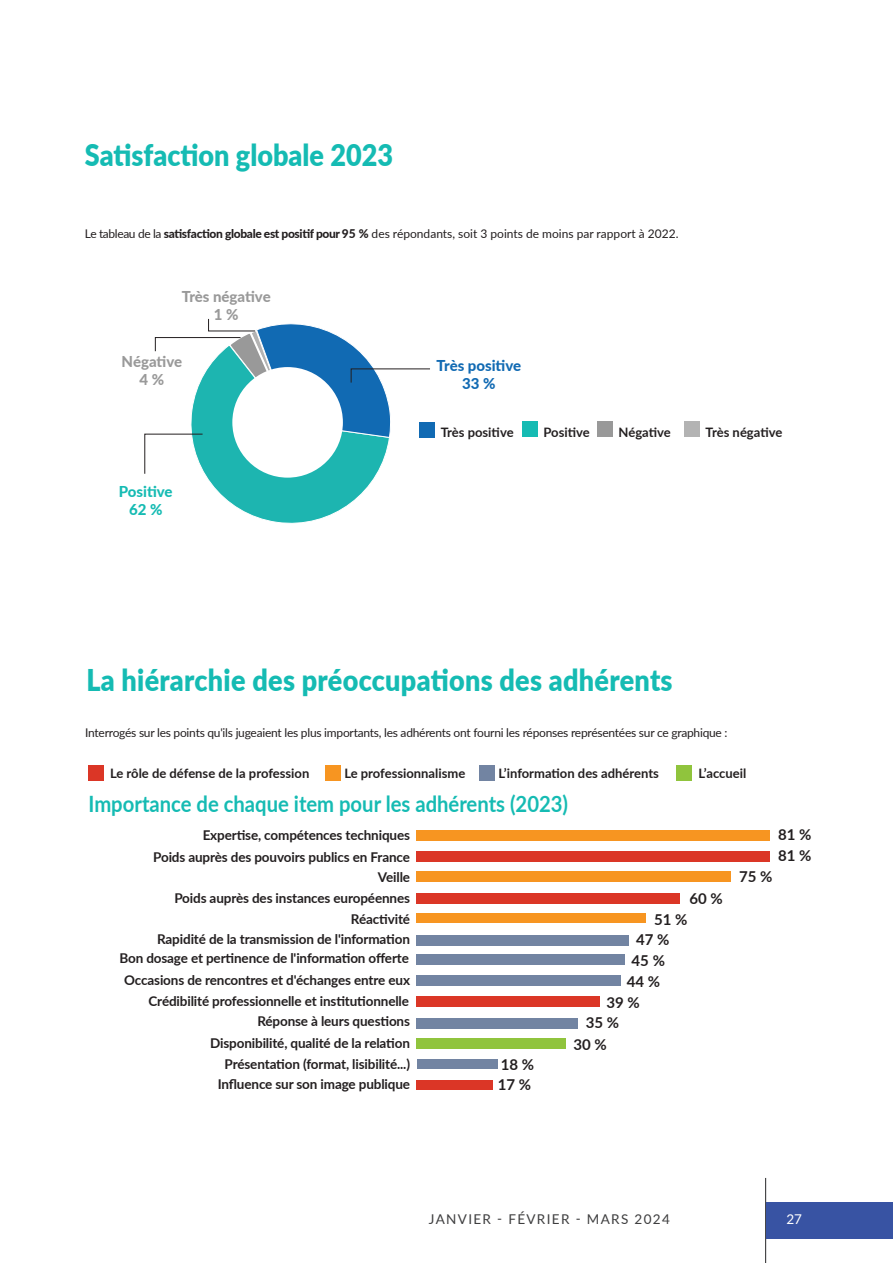
<style>
.page{position:relative;width:893px;height:1263px;background:#fff}
.page>*{position:absolute;margin:0;border:0;box-sizing:border-box;transform-origin:0 0}
.t1{font:900 30px "Lato";letter-spacing:.01em;color:#15bbb3;scale:.9 1}
.t2{font:700 22.5px "Lato";color:#15bbb3;scale:.9 1}
.t3{font:700 15px "Lato";color:#231f20}
.t4{font:800 15px/18px "Lato";letter-spacing:-.005em;color:#999;text-align:center}
.t5{font:800 15px/18px "Lato";color:#116ab3;text-align:center}
.t6{font:800 15px/18px "Lato";color:#15bbb3;text-align:center}
.t7{font:700 13.5px "Lato";letter-spacing:-.01em;color:#231f20}
.t8{font:13.5px "Lato";letter-spacing:.1em;color:#3e3e3f}
.t9{font:13.5px "Lato";color:#fff}
.t10{font:700 13.05px "Lato";color:#231f20}
.t11{font:12px "Lato";letter-spacing:-.02em;color:#231f20}
.t12{font:12px "Lato";color:#231f20}
.s1{font-weight:800}
</style>
<div class="page">
<hr style="left:765px;top:1178px;width:1px;height:85px;background:#3e3e3f">
<div style="left:766px;top:1202px;width:127px;height:36px;background:#3853a3"></div>
<div style="left:684px;top:422px;width:15px;height:15px;background:#b3b3b3"></div>
<div style="left:419px;top:422px;width:15px;height:15px;background:#116ab3"></div>
<div style="left:522px;top:422px;width:16px;height:15px;background:#15bbb3"></div>
<div style="left:597px;top:421px;width:16px;height:16px;background:#999"></div>
<div style="left:88px;top:765px;width:16px;height:16px;background:#db3626"></div>
<div style="left:480px;top:765px;width:15px;height:16px;background:#7284a2"></div>
<div style="left:325px;top:765px;width:16px;height:16px;background:#f79521"></div>
<div style="left:676px;top:765px;width:16px;height:16px;background:#90c43d"></div>
<div style="left:417px;top:831px;width:353px;height:10px;background:#f79521"></div>
<div style="left:417px;top:851px;width:353px;height:11px;background:#db3626"></div>
<div style="left:417px;top:872px;width:314px;height:10px;background:#f79521"></div>
<div style="left:417px;top:893px;width:263px;height:11px;background:#db3626"></div>
<div style="left:417px;top:935px;width:212px;height:10px;background:#7284a2"></div>
<div style="left:417px;top:976px;width:204px;height:10px;background:#7284a2"></div>
<div style="left:417px;top:1038px;width:149px;height:11px;background:#90c43d"></div>
<div style="left:417px;top:954px;width:208px;height:11px;background:#7284a2"></div>
<div style="left:417px;top:996px;width:183px;height:11px;background:#db3626"></div>
<div style="left:417px;top:1018px;width:161px;height:10px;background:#7284a2"></div>
<div style="left:417px;top:913px;width:229px;height:10px;background:#f79521"></div>
<div style="left:417px;top:1060px;width:80px;height:9px;background:#7284a2"></div>
<div style="left:417px;top:1080px;width:76px;height:10px;background:#db3626"></div>
<svg style="left:144px;top:318px;width:286px;height:206px"></svg>
<h1 class="t1" style="left:85px;top:133px;width:344px">Satisfaction globale 2023</h1>
<p class="t12" style="left:85px;top:225px;width:595px">Le tableau de la <span class="s1">satisfaction globale est positif pour 95 %</span> des répondants, soit 3 points de moins par rapport à 2022.</p>
<p class="t4" style="left:182px;top:287px;width:91px">Très négative<br>1 %</p>
<p class="t4" style="left:122px;top:352px;width:62px">Négative<br>4 %</p>
<p class="t6" style="left:119px;top:482px;width:55px">Positive<br>62 %</p>
<p class="t5" style="left:437px;top:356px;width:86px">Très positive<br>33 %</p>
<p class="t10" style="left:441px;top:423px;width:74px">Très positive</p>
<p class="t10" style="left:543px;top:423px;width:48px">Positive</p>
<p class="t10" style="left:619px;top:423px;width:54px">Négative</p>
<p class="t10" style="left:706px;top:423px;width:78px">Très négative</p>
<h1 class="t1" style="left:86px;top:658px;width:653px">La hiérarchie des préoccupations des adhérents</h1>
<p class="t11" style="left:85px;top:724px;width:644px">Interrogés sur les points qu'ils jugeaient les plus importants, les adhérents ont fourni les réponses représentées sur ce graphique :</p>
<p class="t10" style="left:110px;top:763px;width:201px">Le rôle de défense de la profession</p>
<p class="t10" style="left:344px;top:763px;width:122px">Le professionnalisme</p>
<p class="t10" style="left:498px;top:763px;width:162px">L’information des adhérents</p>
<p class="t10" style="left:698px;top:763px;width:49px">L’accueil</p>
<h2 class="t2" style="left:89px;top:787px;width:534px">Importance de chaque item pour les adhérents (2023)</h2>
<p class="t7" style="left:203px;top:825px;width:209px">Expertise, compétences techniques</p>
<p class="t7" style="left:153px;top:847px;width:258px">Poids auprès des pouvoirs publics en France</p>
<p class="t7" style="left:378px;top:867px;width:34px">Veille</p>
<p class="t7" style="left:174px;top:888px;width:237px">Poids auprès des instances européennes</p>
<p class="t3" style="left:689px;top:887px;width:35px">60 %</p>
<p class="t7" style="left:351px;top:909px;width:61px">Réactivité</p>
<p class="t3" style="left:654px;top:908px;width:35px">51 %</p>
<p class="t7" style="left:157px;top:929px;width:254px">Rapidité de la transmission de l'information</p>
<p class="t3" style="left:636px;top:929px;width:35px">47 %</p>
<p class="t7" style="left:119px;top:948px;width:291px">Bon dosage et pertinence de l'information offerte</p>
<p class="t3" style="left:632px;top:949px;width:35px">45 %</p>
<p class="t7" style="left:124px;top:970px;width:287px">Occasions de rencontres et d'échanges entre eux</p>
<p class="t3" style="left:627px;top:971px;width:35px">44 %</p>
<p class="t7" style="left:149px;top:991px;width:262px">Crédibilité professionnelle et institutionnelle</p>
<p class="t7" style="left:210px;top:1033px;width:201px">Disponibilité, qualité de la relation</p>
<p class="t3" style="left:574px;top:1034px;width:35px">30 %</p>
<p class="t3" style="left:606px;top:991px;width:35px">39 %</p>
<p class="t7" style="left:257px;top:1011px;width:154px">Réponse à leurs questions</p>
<p class="t3" style="left:586px;top:1011px;width:35px">35 %</p>
<p class="t7" style="left:225px;top:1054px;width:187px">Présentation (format, lisibilité...)</p>
<p class="t3" style="left:501px;top:1053px;width:35px">18 %</p>
<p class="t7" style="left:218px;top:1074px;width:194px">Influence sur son image publique</p>
<p class="t3" style="left:498px;top:1074px;width:35px">17 %</p>
<p class="t3" style="left:778px;top:824px;width:35px">81 %</p>
<p class="t3" style="left:778px;top:845px;width:35px">81 %</p>
<p class="t3" style="left:739px;top:865px;width:35px">75 %</p>
<p class="t8" style="left:429px;top:1209px;width:243px">JANVIER - FÉVRIER - MARS 2024</p>
<p class="t9" style="left:786px;top:1209px;width:17px">27</p>
</div>
